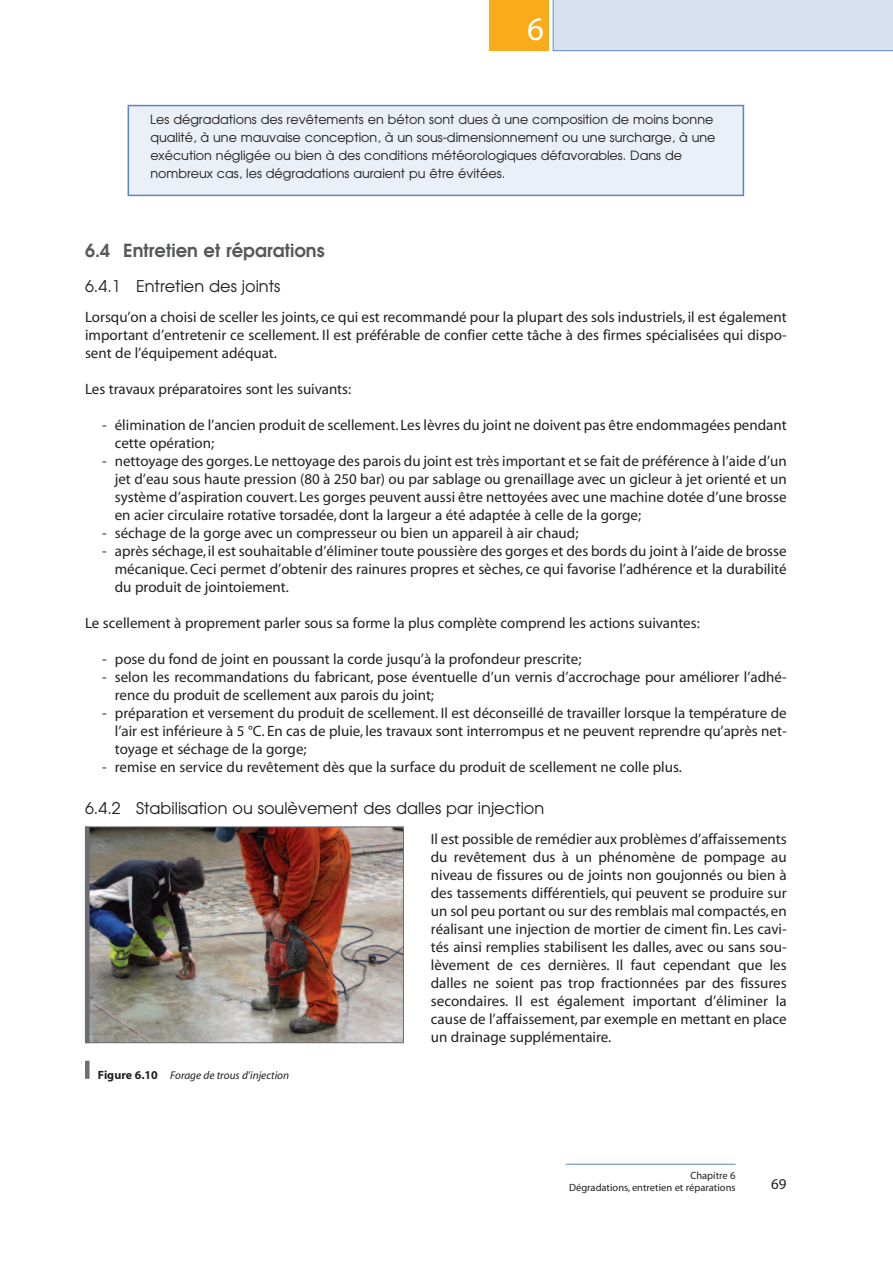
<style>
.page{position:relative;width:893px;height:1263px;background:#fff}
.page>*{position:absolute;margin:0;border:0;box-sizing:border-box;transform-origin:0 0}
.t1{font:33px "Myriad";color:#fff}
.t2{font:600 18px "Avant Garde";color:#57585a}
.t3{font:16.2px "Avant Garde";color:#231f20}
.t4{font:15px/18px "Myriad";color:#231f20;text-align:justify}
.t5{font:12.75px/18px "Avant Garde";color:#231f20}
.t6{font:italic 11.25px "Myriad";color:#231f20}
.t7{font:10.5px/12px "Myriad";color:#231f20;text-align:right}
.s1{font-weight:700;font-style:normal;font-size:12px}
</style>
<div class="page">
<div style="left:553px;top:0;width:340px;height:51px;background:#d8e0f1"></div>
<div style="left:489px;top:0;width:60px;height:51px;background:#f9ab1a"></div>
<hr style="left:566px;top:1164px;width:170px;height:1px;background:#5786c5">
<div style="left:129px;top:106px;width:614px;height:89px;background:#ebeff8"></div>
<div style="left:128px;top:105px;width:616px;height:91px;border:2px solid #5786c5"></div>
<img style="left:90px;top:828px;width:312px;height:213px">
<div style="left:85px;top:826px;width:319px;height:217px;border:1px solid #6c6d70"></div>
<div style="left:85px;top:826px;width:5px;height:217px;background:#6c6d70"></div>
<div style="left:85px;top:1061px;width:5px;height:18px;background:#6c6d70"></div>
<h1 class="t1" style="left:527px;top:17px;width:18px">6</h1>
<p class="t5" style="left:150px;top:111px;width:567px">Les dégradations des revêtements en béton sont dues à une composition de moins bonne qualité, à une mauvaise conception, à un sous-dimensionnement ou une surcharge, à une exécution négligée ou bien à des conditions météorologiques défavorables. Dans de nombreux cas, les dégradations auraient pu être évitées.</p>
<p class="t2" style="left:85px;top:240px;width:241px">6.4 Entretien et réparations</p>
<p class="t3" style="left:85px;top:277px;width:197px">6.4.1 Entretien des joints</p>
<p class="t4" style="left:85px;top:309px;width:703px">Lorsqu’on a choisi de sceller les joints, ce qui est recommandé pour la plupart des sols industriels, il est également important d’entretenir ce scellement. Il est préférable de confier cette tâche à des firmes spécialisées qui dispo&shy;sent de l’équipement adéquat.</p>
<p class="t4" style="left:85px;top:381px;width:268px">Les travaux préparatoires sont les suivants:</p>
<p class="t4" style="left:115px;top:417px;width:673px;text-indent:-13px">- élimination de l’ancien produit de scellement. Les lèvres du joint ne doivent pas être endommagées pendant cette opération;</p>
<p class="t4" style="left:115px;top:453px;width:673px;text-indent:-13px">- nettoyage des gorges.Le nettoyage des parois du joint est très important et se fait de préférence à l’aide d’un jet d’eau sous haute pression (80 à 250 bar) ou par sablage ou grenaillage avec un gicleur à jet orienté et un système d’aspiration couvert. Les gorges peuvent aussi être nettoyées avec une machine dotée d’une brosse en acier circulaire rotative torsadée, dont la largeur a été adaptée à celle de la gorge;</p>
<p class="t4" style="left:102px;top:525px;width:478px">- séchage de la gorge avec un compresseur ou bien un appareil à air chaud;</p>
<p class="t4" style="left:115px;top:543px;width:673px;text-indent:-13px">- après séchage, il est souhaitable d’éliminer toute poussière des gorges et des bords du joint à l’aide de brosse mécanique. Ceci permet d’obtenir des rainures propres et sèches, ce qui favorise l’adhérence et la durabilité du produit de jointoiement.</p>
<p class="t4" style="left:85px;top:615px;width:616px">Le scellement à proprement parler sous sa forme la plus complète comprend les actions suivantes:</p>
<p class="t4" style="left:102px;top:651px;width:481px">- pose du fond de joint en poussant la corde jusqu’à la profondeur prescrite;</p>
<p class="t4" style="left:115px;top:669px;width:673px;text-indent:-13px">- selon les recommandations du fabricant, pose éventuelle d’un vernis d’accrochage pour améliorer l’adhé&shy;rence du produit de scellement aux parois du joint;</p>
<p class="t4" style="left:115px;top:705px;width:673px;text-indent:-13px">- préparation et versement du produit de scellement. Il est déconseillé de travailler lorsque la température de l’air est inférieure à 5 °C. En cas de pluie, les travaux sont interrompus et ne peuvent reprendre qu’après net&shy;toyage et séchage de la gorge;</p>
<p class="t4" style="left:102px;top:759px;width:581px">- remise en service du revêtement dès que la surface du produit de scellement ne colle plus.</p>
<p class="t3" style="left:85px;top:799px;width:461px">6.4.2 Stabilisation ou soulèvement des dalles par injection</p>
<p class="t4" style="left:431px;top:831px;width:357px">Il est possible de remédier aux problèmes d’affaissements du revêtement dus à un phénomène de pompage au niveau de fissures ou de joints non goujonnés ou bien à des tassements différentiels, qui peuvent se produire sur un sol peu portant ou sur des remblais mal compactés, en réalisant une injection de mortier de ciment fin. Les cavi&shy;tés ainsi remplies stabilisent les dalles, avec ou sans sou&shy;lèvement de ces dernières. Il faut cependant que les dalles ne soient pas trop fractionnées par des fissures secondaires. Il est également important d’éliminer la cause de l’affaissement, par exemple en mettant en place un drainage supplémentaire.</p>
<p class="t6" style="left:98px;top:1071px;width:193px"><span class="s1">Figure 6.10</span> Forage de trous d’injection</p>
<p class="t7" style="left:569px;top:1170px;width:168px">Chapitre 6<br>Dégradations, entretien et réparations</p>
<p class="t4" style="left:771px;top:1176px;width:17px">69</p>
</div>
